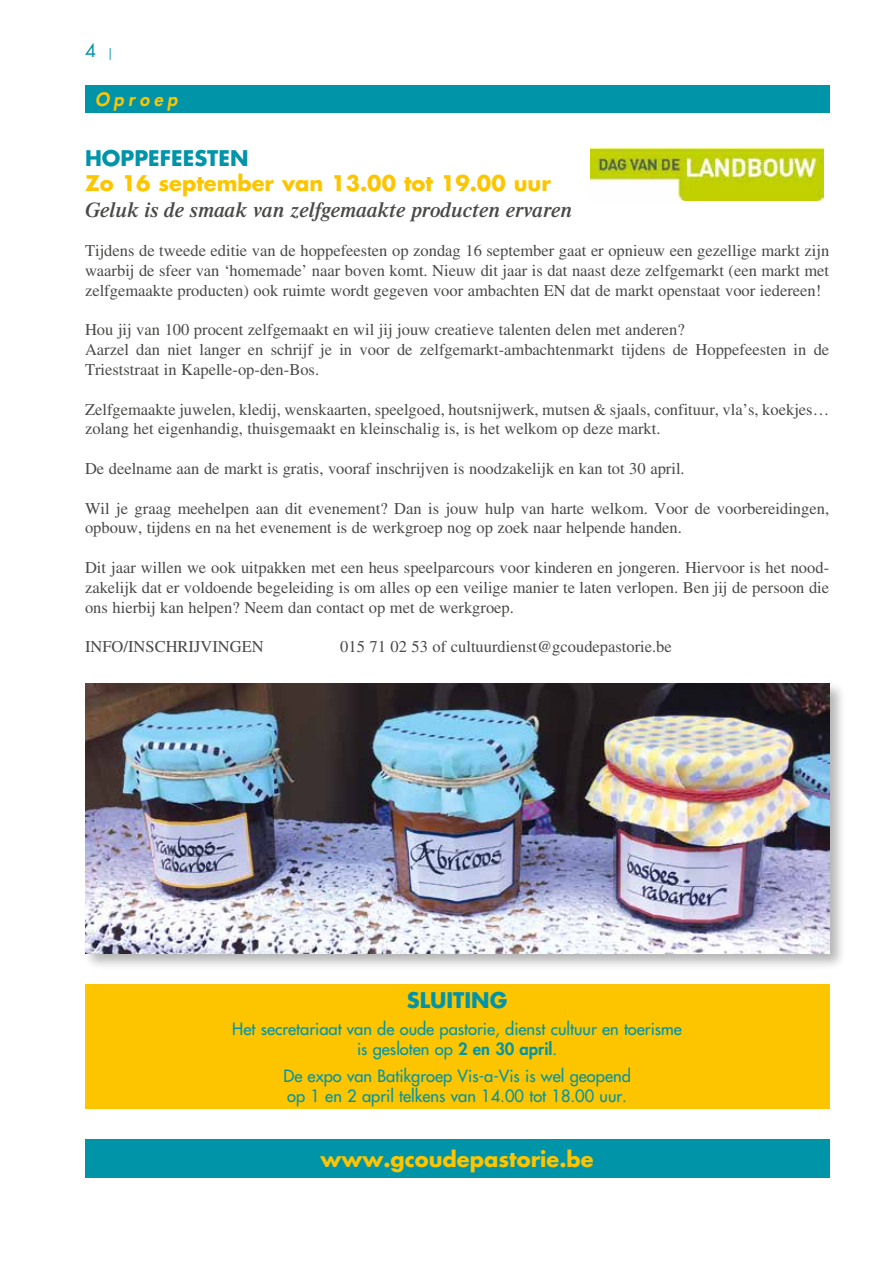
<style>
.page{position:relative;width:893px;height:1263px;background:#fff}
.page>*{position:absolute;margin:0;border:0;box-sizing:border-box;transform-origin:0 0}
.t1{font:700 21px "Futura Std";color:#fdc500}
.t2{font:italic 600 21px "Times LT Std";color:#494948}
.t3{font:700 21px "Futura Std";color:#0094a9}
.t4{font:italic 800 18px "Futura Std";letter-spacing:.25em;color:#fdc500}
.t5{font:18px "Futura Std";color:#0094a9}
.t6{font:16.5px/19.8px "Times LT Std";color:#494948}
.t7{font:500 16.5px/19.8px "Futura Std";color:#0094a9;text-align:center}
.s1{font-family:"Officina Sans Std";font-size:12px}
.s2{font-weight:800}
</style>
<div class="page">
<div style="left:85px;top:85px;width:744px;height:27px;background:#0094a9"></div>
<div style="left:85px;top:984px;width:744px;height:124px;background:#fdc500"></div>
<div style="left:85px;top:1140px;width:744px;height:38px;background:#0094a9"></div>
<div style="left:83px;top:681px;width:764px;height:290px;background:#000;opacity:.3"></div>
<img style="left:85px;top:683px;width:744px;height:270px">
<img style="left:590px;top:149px;width:234px;height:52px">
<p class="t5" style="left:85px;top:39px;width:28px">4 <span class="s1">|</span></p>
<p class="t4" style="left:95px;top:88px;width:84px">Oproep</p>
<p class="t3" style="left:85px;top:144px;width:165px">HOPPEFEESTEN</p>
<p class="t1" style="left:85px;top:170px;width:467px">Zo 16 september van 13.00 tot 19.00 uur</p>
<p class="t2" style="left:85px;top:197px;width:489px">Geluk is de smaak van zelfgemaakte producten ervaren</p>
<p class="t6" style="left:85px;top:241px;width:746px;text-align:justify">Tijdens de tweede editie van de hoppefeesten op zondag 16 september gaat er opnieuw een gezellige markt zijn waarbij de sfeer van ‘homemade’ naar boven komt. Nieuw dit jaar is dat naast deze zelfgemarkt (een markt met zelfgemaakte producten) ook ruimte wordt gegeven voor ambachten EN dat de markt openstaat voor iedereen!</p>
<p class="t6" style="left:85px;top:320px;width:746px">Hou jij van 100 procent zelfgemaakt en wil jij jouw creatieve talenten delen met anderen?<br>Aarzel dan niet langer en schrijf je in voor de zelfgemarkt-ambachtenmarkt tijdens de Hoppefeesten in de<br>Trieststraat in Kapelle-op-den-Bos.</p>
<p class="t6" style="left:85px;top:399px;width:746px">Zelfgemaakte juwelen, kledij, wenskaarten, speelgoed, houtsnijwerk, mutsen &amp; sjaals, confituur, vla’s, koekjes… zolang het eigenhandig, thuisgemaakt en kleinschalig is, is het welkom op deze markt.</p>
<p class="t6" style="left:85px;top:458px;width:601px">De deelname aan de markt is gratis, vooraf inschrijven is noodzakelijk en kan tot 30 april.</p>
<p class="t6" style="left:85px;top:498px;width:746px">Wil je graag meehelpen aan dit evenement? Dan is jouw hulp van harte welkom. Voor de voorbereidingen, opbouw, tijdens en na het evenement is de werkgroep nog op zoek naar helpende handen.</p>
<p class="t6" style="left:85px;top:557px;width:746px;text-align:justify">Dit jaar willen we ook uitpakken met een heus speelparcours voor kinderen en jongeren. Hiervoor is het nood&shy;zakelijk dat er voldoende begeleiding is om alles op een veilige manier te laten verlopen. Ben jij de persoon die ons hierbij kan helpen? Neem dan contact op met de werkgroep.</p>
<p class="t6" style="left:85px;top:637px;width:180px">INFO/INSCHRIJVINGEN</p>
<p class="t6" style="left:340px;top:637px;width:333px">015 71 02 53 of cultuurdienst@gcoudepastorie.be</p>
<p class="t3" style="left:407px;top:986px;width:102px">SLUITING</p>
<p class="t7" style="left:232px;top:1019px;width:451px">Het secretariaat van de oude pastorie, dienst cultuur en toerisme is gesloten op <span class="s2">2 en 30 april</span>.</p>
<p class="t7" style="left:283px;top:1066px;width:349px;text-align:left">De expo van Batikgroep Vis-a-Vis is wel geopend op 1 en 2 april telkens van 14.00 tot 18.00 uur.</p>
<p class="t1" style="left:321px;top:1145px;width:275px">www.gcoudepastorie.be</p>
</div>
